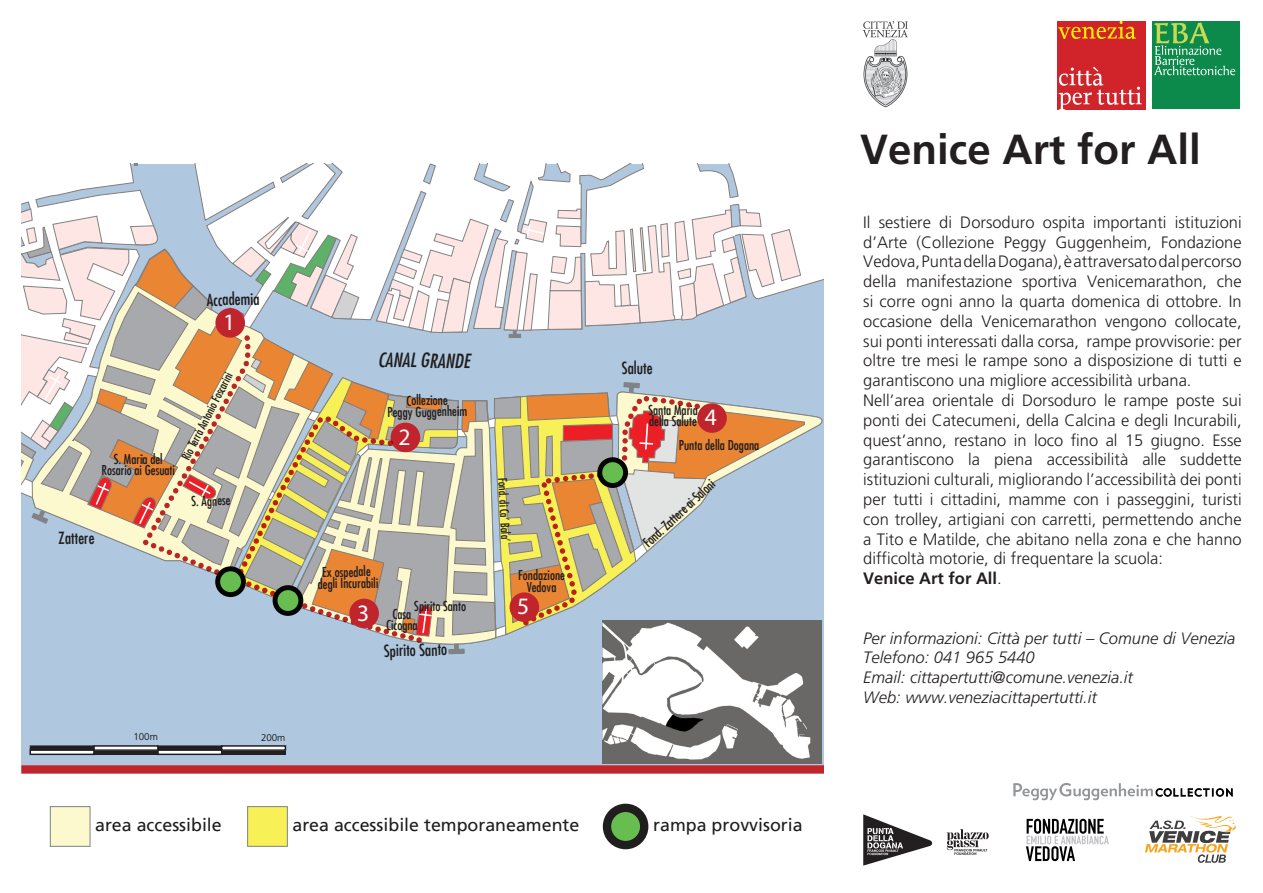
<style>
.page{position:relative;width:1263px;height:893px;background:#fff}
.page>*{position:absolute;margin:0;border:0;box-sizing:border-box;transform-origin:0 0}
.t1{font:700 42px "Frutiger";color:#231f20}
.t2{font:900 23.55px "Frutiger CE";color:#fff}
.t3{font:italic condensed 19.35px "Futura LT";color:#201d1e}
.t4{font:17.85px "Frutiger LT";color:#201d1e}
.t5{font:300 16.5px/19.8px "Frutiger";color:#231f20;text-align:justify}
.t6{font:italic 300 16.5px/19.8px "Frutiger";color:#231f20}
.t7{font:700 16.5px "Frutiger";color:#231f20}
.t8{font:condensed 16.35px "Futura LT";color:#201d1e}
.t9{font:condensed 13.35px/11.6px "Futura LT";color:#201d1e;text-align:center}
.t10{font:condensed 11.85px "Futura LT";color:#201d1e}
.t11{font:300 9.75px "Frutiger";color:#050504}
.s1{font-weight:300}
</style>
<div class="page">
<div style="left:1057px;top:21px;width:88px;height:88px;background:#d1232a"></div>
<svg style="left:1058px;top:21px;width:78px;height:18px"></svg>
<svg style="left:1058px;top:67px;width:84px;height:42px"></svg>
<img style="left:862px;top:21px;width:46px;height:87px">
<div style="left:50px;top:807px;width:40px;height:39px;background:#fcf9ce"></div>
<div style="left:50px;top:806px;width:41px;height:41px;border:1px solid #808385"></div>
<div style="left:248px;top:807px;width:39px;height:39px;background:#f7f057"></div>
<div style="left:247px;top:806px;width:41px;height:41px;border:1px solid #808385"></div>
<svg style="left:607px;top:808px;width:37px;height:37px"></svg>
<div style="left:603px;top:804px;width:45px;height:45px;border:8px solid #201d1e;border-radius:50%"></div>
<div style="left:21px;top:164px;width:803px;height:601px;background:#afc8df"></div>
<svg style="left:21px;top:164px;width:803px;height:33px"></svg>
<svg style="left:643px;top:164px;width:12px;height:6px"></svg>
<svg style="left:21px;top:197px;width:803px;height:458px"></svg>
<div style="left:21px;top:765px;width:803px;height:9px;background:#c0252e"></div>
<div style="left:30px;top:746px;width:64px;height:4px;border:1px solid #231f20"></div>
<hr style="left:30px;top:750px;width:64px;height:4px;background:#fff">
<div style="left:30px;top:749px;width:65px;height:6px;border:1px solid #201d1e"></div>
<div style="left:158px;top:746px;width:64px;height:4px;border:1px solid #231f20"></div>
<hr style="left:158px;top:750px;width:64px;height:4px;background:#fff">
<div style="left:157px;top:749px;width:65px;height:6px;border:1px solid #201d1e"></div>
<div style="left:94px;top:750px;width:64px;height:4px;border:1px solid #231f20"></div>
<hr style="left:94px;top:746px;width:64px;height:4px;background:#fff">
<div style="left:93px;top:745px;width:66px;height:6px;border:1px solid #201d1e"></div>
<div style="left:221px;top:750px;width:65px;height:4px;border:1px solid #231f20"></div>
<hr style="left:222px;top:746px;width:63px;height:4px;background:#fff">
<div style="left:221px;top:745px;width:65px;height:6px;border:1px solid #201d1e"></div>
<img style="left:602px;top:620px;width:220px;height:144px">
<div style="left:1152px;top:21px;width:87px;height:87px;background:#0b8a4b"></div>
<svg style="left:1154px;top:23px;width:81px;height:52px"></svg>
<svg style="left:863px;top:814px;width:69px;height:52px"></svg>
<svg style="left:1145px;top:816px;width:91px;height:47px"></svg>
<svg style="left:1026px;top:819px;width:83px;height:42px"></svg>
<svg style="left:947px;top:829px;width:42px;height:26px"></svg>
<svg style="left:1013px;top:783px;width:219px;height:17px"></svg>
<p class="t8" style="left:206px;top:290px;width:54px;rotate:-1deg">Accademia</p>
<p class="t2" style="left:223px;top:308px;width:14px">1</p>
<p class="t10" style="left:179px;top:456px;width:98px;rotate:-63deg">Rio Terrà Antonio Foscarini</p>
<p class="t9" style="left:101px;top:453px;width:75px">S. Maria del<br>Rosario ai Gesuati</p>
<p class="t9" style="left:191px;top:495px;width:41px;rotate:-1deg">S. Agnese</p>
<p class="t8" style="left:58px;top:528px;width:37px;rotate:-1deg">Zattere</p>
<p class="t11" style="left:133px;top:732px;width:26px">100m</p>
<p class="t11" style="left:261px;top:732px;width:26px">200m</p>
<p class="t3" style="left:378px;top:348px;width:94px;rotate:1deg">CANAL GRANDE</p>
<p class="t9" style="left:387px;top:395px;width:81px;rotate:-1deg">Collezione<br>Peggy Guggenheim</p>
<p class="t2" style="left:398px;top:422px;width:14px">2</p>
<p class="t9" style="left:317px;top:566px;width:62px;rotate:-1deg">Ex ospedale degli Incurabili</p>
<p class="t2" style="left:357px;top:598px;width:14px">3</p>
<p class="t9" style="left:414px;top:600px;width:53px">Spirito Santo</p>
<p class="t9" style="left:386px;top:608px;width:33px">Casa<br>Cicogna</p>
<p class="t8" style="left:384px;top:641px;width:65px;rotate:-1deg">Spirito Santo</p>
<p class="t10" style="left:510px;top:477px;width:66px;rotate:87deg">Fond. di Ca’ Bala’</p>
<p class="t9" style="left:518px;top:569px;width:48px">Fondazione<br>Vedova</p>
<p class="t2" style="left:517px;top:592px;width:14px">5</p>
<p class="t8" style="left:622px;top:358px;width:32px">Salute</p>
<p class="t9" style="left:648px;top:404px;width:51px;text-align:left">Santa Maria della Salute</p>
<p class="t2" style="left:705px;top:403px;width:14px">4</p>
<p class="t9" style="left:679px;top:439px;width:82px">Punta della Dogana</p>
<p class="t9" style="left:641px;top:541px;width:94px;rotate:-43deg">Fond. Zattere ai Saloni</p>
<p class="t4" style="left:95px;top:815px;width:128px">area accessibile</p>
<p class="t4" style="left:292px;top:815px;width:288px">area accessibile temporaneamente</p>
<p class="t4" style="left:653px;top:815px;width:151px">rampa provvisoria</p>
<p class="t1" style="left:860px;top:124px;width:342px">Venice Art for All</p>
<p class="t5" style="left:863px;top:212px;width:380px">Il sestiere di Dorsoduro ospita importanti istituzioni d’Arte (Collezione Peggy Guggenheim, Fondazione Vedova, Punta della Dogana), è attraversato dal percorso della manifestazione sportiva Venicemarathon, che si corre ogni anno la quarta domenica di ottobre. In occasione della Venicemarathon vengono collocate, sui ponti interessati dalla corsa, rampe provvisorie: per oltre tre mesi le rampe sono a disposizione di tutti e garantiscono una migliore accessibilità urbana.</p>
<p class="t5" style="left:863px;top:390px;width:380px">Nell’area orientale di Dorsoduro le rampe poste sui ponti dei Catecumeni, della Calcina e degli Incurabili, quest’anno, restano in loco fino al 15 giugno. Esse garantiscono la piena accessibilità alle suddette istituzioni culturali, migliorando l’accessibilità dei ponti per tutti i cittadini, mamme con i passeggini, turisti con trolley, artigiani con carretti, permettendo anche a Tito e Matilde, che abitano nella zona e che hanno difficoltà motorie, di frequentare la scuola:</p>
<p class="t7" style="left:863px;top:569px;width:140px">Venice Art for All<span class="s1">.</span></p>
<p class="t6" style="left:863px;top:628px;width:374px">Per informazioni: Città per tutti – Comune di Venezia</p>
<p class="t6" style="left:863px;top:648px;width:271px">Telefono: 041 965 5440<br>Email: cittapertutti@comune.venezia.it</p>
<p class="t6" style="left:863px;top:687px;width:235px">Web: www.veneziacittapertutti.it</p>
</div>
